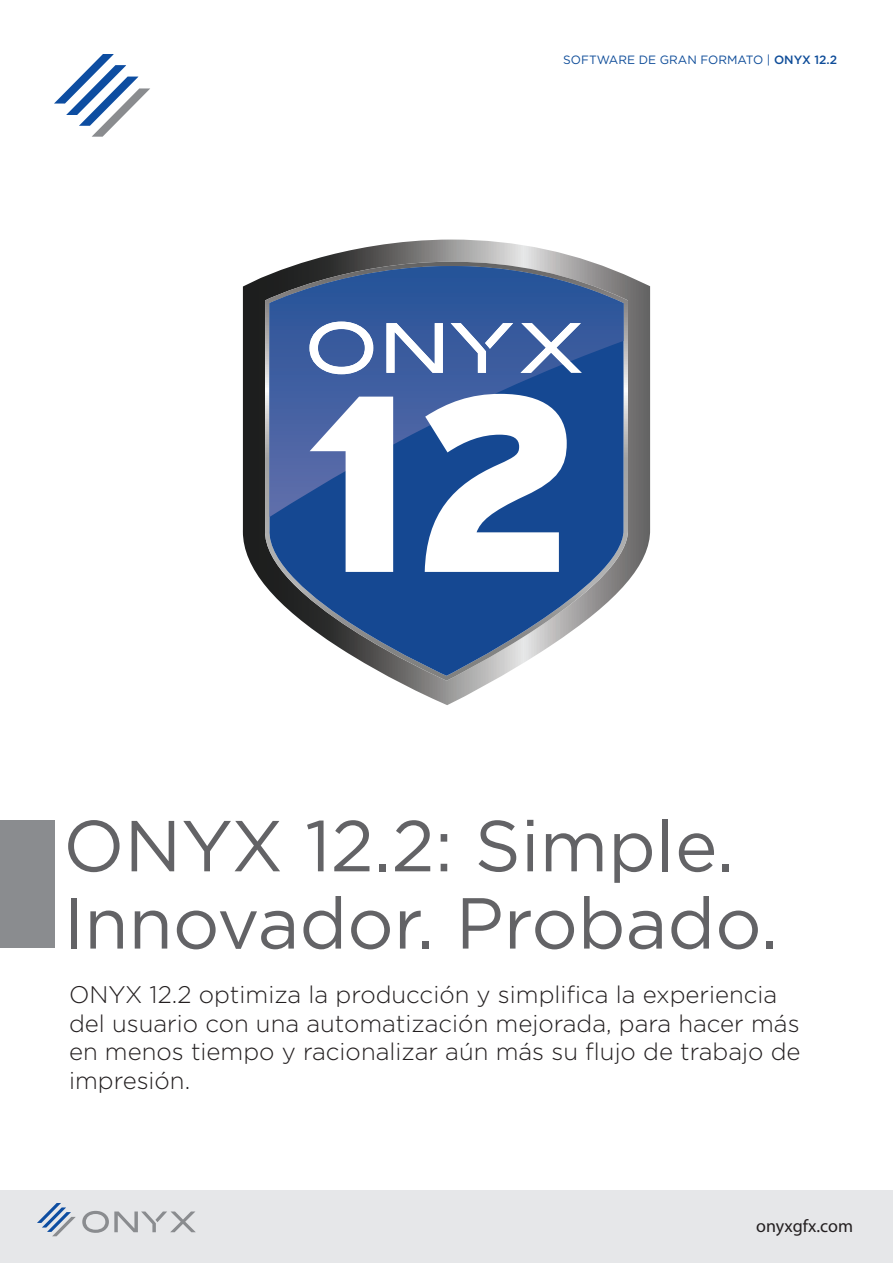
<style>
.page{position:relative;width:893px;height:1263px;background:#fff}
.page>*{position:absolute;margin:0;border:0;box-sizing:border-box;transform-origin:0 0}
.t1{font:72px/77.2px "Gotham";color:#636366}
.t2{font:300 24px/28.8px "Gotham";color:#231f20}
.t3{font:18px "Myriad Pro";color:#231f20}
.t4{font:12px "Gotham";color:#0f4d99}
.s1{font-weight:500}
</style>
<div class="page">
<svg style="left:54px;top:54px;width:96px;height:83px"></svg>
<div style="left:0;top:820px;width:54px;height:128px;background:#8a8c8f"></div>
<svg style="left:243px;top:276px;width:407px;height:429px"></svg>
<svg style="left:262px;top:274px;width:366px;height:407px"></svg>
<svg style="left:267px;top:240px;width:357px;height:436px"></svg>
<svg style="left:270px;top:266px;width:354px;height:251px;background:#325796"></svg>
<svg style="left:309px;top:321px;width:64px;height:53px"></svg>
<svg style="left:386px;top:323px;width:57px;height:50px"></svg>
<svg style="left:520px;top:323px;width:62px;height:50px"></svg>
<svg style="left:451px;top:323px;width:62px;height:50px"></svg>
<svg style="left:425px;top:394px;width:142px;height:178px"></svg>
<svg style="left:310px;top:397px;width:83px;height:175px"></svg>
<div style="left:0;top:1191px;width:893px;height:72px;background:#e6e7e9"></div>
<svg style="left:37px;top:1203px;width:39px;height:33px"></svg>
<svg style="left:82px;top:1211px;width:114px;height:22px"></svg>
<p class="t4" style="left:563px;top:53px;width:275px">SOFTWARE DE GRAN FORMATO | <span class="s1">ONYX 12.2</span></p>
<p class="t1" style="left:63px;top:806px;width:716px">ONYX 12.2: Simple.<br>Innovador. Probado.</p>
<p class="t2" style="left:69px;top:979px;width:733px">ONYX 12.2 optimiza la producción y simplifica la experiencia del usuario con una automatización mejorada, para hacer más en menos tiempo y racionalizar aún más su flujo de trabajo de impresión.</p>
<p class="t3" style="left:756px;top:1215px;width:98px">onyxgfx.com</p>
</div>
